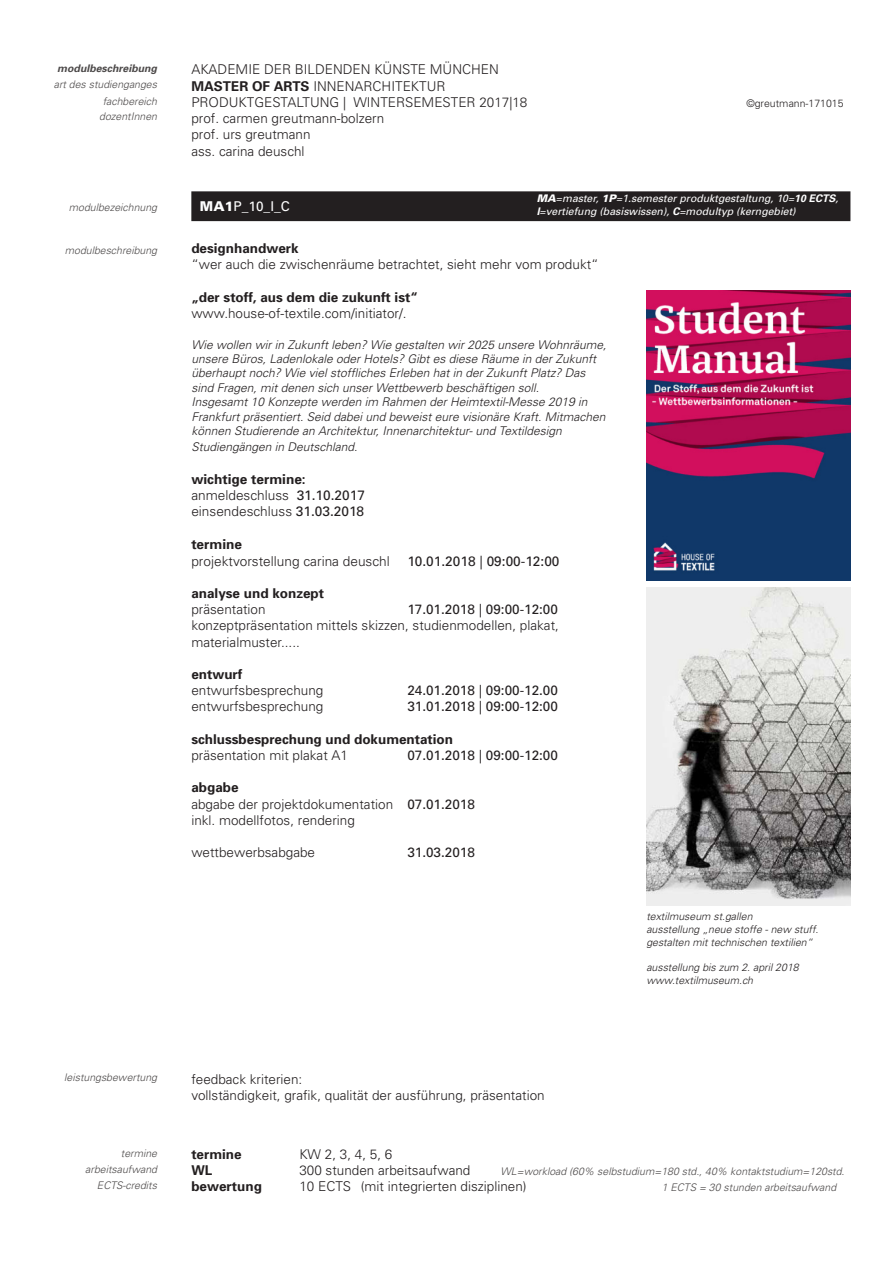
<style>
.page{position:relative;width:893px;height:1263px;background:#fff}
.page>*{position:absolute;margin:0;border:0;box-sizing:border-box;transform-origin:0 0}
.t1{font:300 13.65px "Univers";color:#231f20}
.t2{font:700 13.65px "Univers";color:#231f20}
.t3{font:13.65px "Univers";color:#231f20}
.t4{font:300 13.5px "Univers";color:#231f20}
.t5{font:700 13.5px "Univers";color:#231f20}
.t6{font:13.5px "Univers";color:#231f20}
.t7{font:13.5px "Univers";color:#fff}
.t8{font:italic 300 12px/14.4px "Univers";color:#231f20}
.t9{font:italic 300 10.5px "Univers";color:#4d4a4a}
.t10{font:italic 300 10.5px/12.6px "Univers";color:#231f20}
.t11{font:italic 10.5px "Univers";color:#fff}
.t12{font:300 10.5px "Univers";color:#231f20}
.t13{font:italic 700 10.5px "Univers";color:#4d4a4a}
.s1{font-weight:700}
.s2{font-weight:900}
.s3{font-weight:400}
</style>
<div class="page">
<img style="left:646px;top:290px;width:204px;height:290px">
<div style="left:192px;top:192px;width:658px;height:28px;background:#231f20"></div>
<div style="left:191px;top:191px;width:659px;height:30px;border:2px solid #231f20"></div>
<img style="left:646px;top:587px;width:204px;height:319px">
<p class="t13" style="left:57px;top:62px;width:101px">modulbeschreibung</p>
<p class="t9" style="left:54px;top:78px;width:105px">art des studienganges</p>
<p class="t9" style="left:103px;top:94px;width:56px">fachbereich</p>
<p class="t9" style="left:99px;top:110px;width:59px">dozentInnen</p>
<p class="t9" style="left:69px;top:201px;width:90px">modulbezeichnung</p>
<p class="t9" style="left:65px;top:244px;width:94px">modulbeschreibung</p>
<p class="t4" style="left:191px;top:62px;width:309px">AKADEMIE DER BILDENDEN KÜNSTE MÜNCHEN</p>
<p class="t4" style="left:191px;top:78px;width:256px"><span class="s1">MASTER OF ARTS</span> INNENARCHITEKTUR</p>
<p class="t4" style="left:191px;top:94px;width:338px">PRODUKTGESTALTUNG | WINTERSEMESTER 2017|18</p>
<p class="t12" style="left:746px;top:97px;width:99px">©greutmann-171015</p>
<p class="t4" style="left:191px;top:110px;width:194px">prof. carmen greutmann-bolzern</p>
<p class="t4" style="left:191px;top:126px;width:121px">prof. urs greutmann</p>
<p class="t4" style="left:191px;top:143px;width:115px">ass. carina deuschl</p>
<p class="t7" style="left:200px;top:199px;width:92px"><span class="s2">MA1</span>P_10_I_C</p>
<p class="t11" style="left:537px;top:192px;width:303px"><span class="s2">MA</span>=master, <span class="s2">1P</span>=1.semester produktgestaltung, 10=<span class="s1">10 ECTS</span>,</p>
<p class="t11" style="left:537px;top:205px;width:261px"><span class="s1">I</span>=vertiefung (basiswissen), <span class="s1">C</span>=modultyp (kerngebiet)</p>
<p class="t5" style="left:191px;top:240px;width:109px">designhandwerk</p>
<p class="t4" style="left:191px;top:256px;width:409px">“wer auch die zwischenräume betrachtet, sieht mehr vom produkt“</p>
<p class="t5" style="left:191px;top:289px;width:228px">„der stoff, aus dem die zukunft ist“</p>
<p class="t4" style="left:191px;top:305px;width:217px">www.house-of-textile.com/initiator/.</p>
<p class="t8" style="left:191px;top:337px;width:417px">Wie wollen wir in Zukunft leben? Wie gestalten wir 2025 unsere Wohnräume, unsere Büros, Ladenlokale oder Hotels? Gibt es diese Räume in der Zukunft</p>
<p class="t8" style="left:191px;top:366px;width:396px">überhaupt noch? Wie viel stoffliches Erleben hat in der Zukunft Platz? Das</p>
<p class="t8" style="left:191px;top:380px;width:349px">sind Fragen, mit denen sich unser Wettbewerb beschäftigen soll.</p>
<p class="t8" style="left:191px;top:395px;width:398px">Insgesamt 10 Konzepte werden im Rahmen der Heimtextil-Messe 2019 in</p>
<p class="t8" style="left:191px;top:409px;width:416px">Frankfurt präsentiert. Seid dabei und beweist eure visionäre Kraft. Mitmachen</p>
<p class="t8" style="left:191px;top:423px;width:372px">können Studierende an Architektur, Innenarchitektur- und Textildesign</p>
<p class="t8" style="left:191px;top:440px;width:168px">Studiengängen in Deutschland.</p>
<p class="t2" style="left:191px;top:471px;width:116px">wichtige termine:</p>
<p class="t1" style="left:191px;top:487px;width:175px">anmeldeschluss <span class="s3">31.10.2017</span></p>
<p class="t1" style="left:191px;top:503px;width:174px">einsendeschluss <span class="s3">31.03.2018</span></p>
<p class="t2" style="left:191px;top:536px;width:52px">termine</p>
<p class="t1" style="left:191px;top:552px;width:200px">projektvorstellung carina deuschl</p>
<p class="t3" style="left:407px;top:553px;width:154px">10.01.2018 | 09:00-12:00</p>
<p class="t5" style="left:191px;top:585px;width:134px">analyse und konzept</p>
<p class="t4" style="left:191px;top:601px;width:76px">präsentation</p>
<p class="t6" style="left:407px;top:601px;width:152px">17.01.2018 | 09:00-12:00</p>
<p class="t4" style="left:191px;top:617px;width:369px">konzeptpräsentation mittels skizzen, studienmodellen, plakat,</p>
<p class="t4" style="left:191px;top:634px;width:110px">materialmuster.....</p>
<p class="t5" style="left:191px;top:666px;width:53px">entwurf</p>
<p class="t4" style="left:191px;top:682px;width:134px">entwurfsbesprechung</p>
<p class="t6" style="left:407px;top:682px;width:152px">24.01.2018 | 09:00-12.00</p>
<p class="t4" style="left:191px;top:698px;width:134px">entwurfsbesprechung</p>
<p class="t6" style="left:407px;top:699px;width:152px">31.01.2018 | 09:00-12:00</p>
<p class="t5" style="left:191px;top:731px;width:263px">schlussbesprechung und dokumentation</p>
<p class="t4" style="left:191px;top:747px;width:158px">präsentation mit plakat A1</p>
<p class="t6" style="left:407px;top:747px;width:152px">07.01.2018 | 09:00-12:00</p>
<p class="t5" style="left:191px;top:779px;width:49px">abgabe</p>
<p class="t4" style="left:191px;top:796px;width:285px">abgabe der projektdokumentation <span class="s3">07.01.2018</span></p>
<p class="t4" style="left:191px;top:812px;width:165px">inkl. modellfotos, rendering</p>
<p class="t4" style="left:191px;top:844px;width:125px">wettbewerbsabgabe</p>
<p class="t6" style="left:407px;top:844px;width:69px">31.03.2018</p>
<p class="t10" style="left:646px;top:910px;width:108px">textilmuseum st.gallen</p>
<p class="t10" style="left:646px;top:923px;width:174px">ausstellung „neue stoffe - new stuff. gestalten mit technischen textilien“</p>
<p class="t10" style="left:646px;top:961px;width:154px">ausstellung bis zum 2. april 2018</p>
<p class="t10" style="left:646px;top:973px;width:108px">www.textilmuseum.ch</p>
<p class="t9" style="left:64px;top:1070px;width:94px">leistungsbewertung</p>
<p class="t9" style="left:121px;top:1146px;width:38px">termine</p>
<p class="t9" style="left:85px;top:1163px;width:73px">arbeitsaufwand</p>
<p class="t9" style="left:97px;top:1179px;width:62px">ECTS-credits</p>
<p class="t4" style="left:191px;top:1071px;width:113px">feedback kriterien:</p>
<p class="t4" style="left:191px;top:1087px;width:355px">vollständigkeit, grafik, qualität der ausführung, präsentation</p>
<p class="t5" style="left:191px;top:1146px;width:52px">termine</p>
<p class="t4" style="left:299px;top:1146px;width:95px">KW 2, 3, 4, 5, 6</p>
<p class="t5" style="left:191px;top:1162px;width:23px">WL</p>
<p class="t4" style="left:299px;top:1162px;width:173px">300 stunden arbeitsaufwand</p>
<p class="t9" style="left:500px;top:1165px;width:346px">WL=workload (60% selbstudium=180 std., 40% kontaktstudium=120std.</p>
<p class="t5" style="left:191px;top:1178px;width:72px">bewertung</p>
<p class="t4" style="left:299px;top:1178px;width:229px">10 ECTS (mit integrierten disziplinen)</p>
<p class="t9" style="left:662px;top:1181px;width:176px">1 ECTS = 30 stunden arbeitsaufwand</p>
</div>
